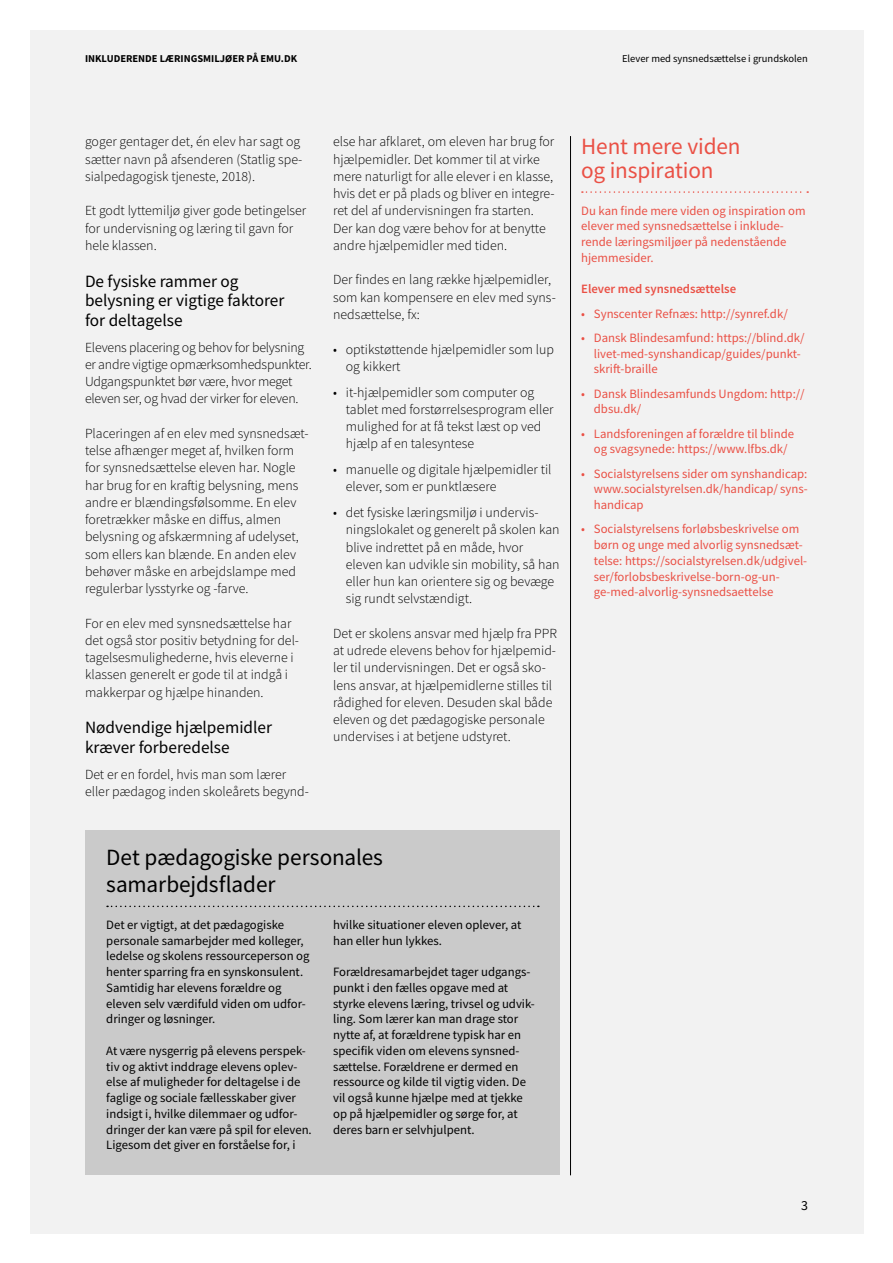
<style>
.page{position:relative;width:893px;height:1263px;background:#fff}
.page>*{position:absolute;margin:0;border:0;box-sizing:border-box;transform-origin:0 0}
.Boks_titel{font:23.25px/27px "Source Sans Pro";letter-spacing:-.005em;color:#000}
.Boks_titel-2{font:23.25px/24px "Source Sans Pro";letter-spacing:-.005em;color:#ea5045}
.t1{font:17.25px/19.5px "Source Sans Pro";color:#000}
.p_Brødtekst{font:300 13.8px/17.2px "Source Sans Pro";color:#000}
.Punktopstilling{font:300 13.8px/17.2px "Source Sans Pro";color:#000}
.t2{font:13.8px "Source Sans Pro";color:#000}
.Boks_tekst{font:12.75px/15.8px "Source Sans Pro";color:#000}
.Boks_punktopstilling{font:12.75px/15.8px "Source Sans Pro";color:#ea5045}
.Boks_tekst-2{font:12.75px/15.8px "Source Sans Pro";color:#ea5045}
.Boks_tekst-3{font:600 12.75px "Source Sans Pro";color:#ea5045}
.t3{font:10.5px "Source Sans Pro";color:#000}
.t4{font:700 10.5px "Source Sans Pro";color:#000}
</style>
<div class="page">
<div style="left:30px;top:30px;width:833px;height:1203px;background:#f2f2f2"></div>
<div style="left:85px;top:830px;width:475px;height:345px;background:#cacaca"></div>
<svg style="left:107px;top:906px;width:432px;height:1px"></svg>
<hr style="left:570px;top:136px;width:1px;height:1039px;background:#000">
<svg style="left:582px;top:191px;width:226px;height:2px"></svg>
<p class="t4" style="left:85px;top:51px;width:214px">INKLUDERENDE LÆRINGSMILJØER PÅ EMU.DK</p>
<p class="t3" style="left:622px;top:51px;width:187px">Elever med synsnedsættelse i grundskolen</p>
<p class="p_Brødtekst" style="left:85px;top:133px;width:219px">goger gentager det, én elev har sagt og sætter navn på afsenderen (Statlig spe&shy;sialpedagogisk tjeneste, 2018).</p>
<p class="p_Brødtekst" style="left:85px;top:202px;width:223px">Et godt lyttemiljø giver gode betingelser for undervisning og læring til gavn for hele klassen.</p>
<h3 class="t1" style="left:85px;top:271px;width:201px">De fysiske rammer og belysning er vigtige faktorer for deltagelse</h3>
<p class="p_Brødtekst" style="left:85px;top:338px;width:228px">Elevens placering og behov for belysning er andre vigtige opmærksomhedspunkter.<br>Udgangspunktet bør være, hvor meget eleven ser, og hvad der virker for eleven.</p>
<p class="p_Brødtekst" style="left:85px;top:425px;width:225px">Placeringen af en elev med synsnedsæt&shy;telse afhænger meget af, hvilken form for synsnedsættelse eleven har. Nogle har brug for en kraftig belysning, mens andre er blændingsfølsomme. En elev foretrækker måske en diffus, almen belysning og afskærmning af udelyset, som ellers kan blænde. En anden elev behøver måske en arbejdslampe med regulerbar lysstyrke og -farve.</p>
<p class="p_Brødtekst" style="left:85px;top:614px;width:216px">For en elev med synsnedsættelse har det også stor positiv betydning for del&shy;tagelsesmulighederne, hvis eleverne i klassen generelt er gode til at indgå i makkerpar og hjælpe hinanden.</p>
<h3 class="t1" style="left:85px;top:718px;width:189px">Nødvendige hjælpemidler kræver forberedelse</h3>
<p class="p_Brødtekst" style="left:85px;top:766px;width:225px">Det er en fordel, hvis man som lærer eller pædagog inden skoleårets begynd-</p>
<p class="p_Brødtekst" style="left:333px;top:133px;width:223px">else har afklaret, om eleven har brug for hjælpemidler. Det kommer til at virke mere naturligt for alle elever i en klasse, hvis det er på plads og bliver en integre&shy;ret del af undervisningen fra starten.<br>Der kan dog være behov for at benytte andre hjælpemidler med tiden.</p>
<p class="p_Brødtekst" style="left:333px;top:271px;width:224px">Der findes en lang række hjælpemidler, som kan kompensere en elev med syns&shy;nedsættelse, fx:</p>
<p class="Punktopstilling" style="left:346px;top:340px;width:210px;text-indent:-13px">• optikstøttende hjælpemidler som lup og kikkert</p>
<p class="Punktopstilling" style="left:346px;top:383px;width:209px;text-indent:-13px">• it-hjælpemidler som computer og tablet med forstørrelsesprogram eller mulighed for at få tekst læst op ved hjælp af en talesyntese</p>
<p class="Punktopstilling" style="left:346px;top:461px;width:207px;text-indent:-13px">• manuelle og digitale hjælpemidler til elever, som er punktlæsere</p>
<p class="p_Brødtekst" style="left:346px;top:504px;width:215px;text-indent:-13px">• det fysiske læringsmiljø i undervis&shy;ningslokalet og generelt på skolen kan blive indrettet på en måde, hvor eleven kan udvikle sin mobility, så han eller hun kan orientere sig og bevæge sig rundt selvstændigt.</p>
<p class="p_Brødtekst" style="left:333px;top:625px;width:225px">Det er skolens ansvar med hjælp fra PPR at udrede elevens behov for hjælpemid&shy;ler til undervisningen. Det er også sko&shy;lens ansvar, at hjælpemidlerne stilles til rådighed for eleven. Desuden skal både eleven og det pædagogiske personale undervises i at betjene udstyret.</p>
<h2 class="Boks_titel" style="left:106px;top:843px;width:278px">Det pædagogiske personales samarbejdsflader</h2>
<p class="Boks_tekst" style="left:106px;top:917px;width:205px">Det er vigtigt, at det pædagogiske personale samarbejder med kolleger, ledelse og skolens ressourceperson og henter sparring fra en synskonsulent.<br>Samtidig har elevens forældre og eleven selv værdifuld viden om udfor&shy;dringer og løsninger.</p>
<p class="Boks_tekst" style="left:106px;top:1043px;width:207px">At være nysgerrig på elevens perspek&shy;tiv og aktivt inddrage elevens oplev&shy;else af muligheder for deltagelse i de faglige og sociale fællesskaber giver indsigt i, hvilke dilemmaer og udfor&shy;dringer der kan være på spil for eleven.<br>Ligesom det giver en forståelse for, i</p>
<p class="Boks_tekst" style="left:333px;top:916px;width:190px">hvilke situationer eleven oplever, at han eller hun lykkes.</p>
<p class="Boks_tekst" style="left:333px;top:964px;width:203px">Forældresamarbejdet tager udgangs&shy;punkt i den fælles opgave med at styrke elevens læring, trivsel og udvik&shy;ling. Som lærer kan man drage stor nytte af, at forældrene typisk har en specifik viden om elevens synsned&shy;sættelse. Forældrene er dermed en ressource og kilde til vigtig viden. De vil også kunne hjælpe med at tjekke op på hjælpemidler og sørge for, at deres barn er selvhjulpent.</p>
<h2 class="Boks_titel-2" style="left:581px;top:134px;width:161px">Hent mere viden og inspiration</h2>
<p class="Boks_tekst-2" style="left:581px;top:202px;width:226px">Du kan finde mere viden og inspiration om elever med synsnedsættelse i inklude&shy;rende læringsmiljøer på nedenstående hjemmesider.</p>
<p class="Boks_tekst-3" style="left:581px;top:281px;width:156px">Elever med synsnedsættelse</p>
<p class="Boks_punktopstilling" style="left:581px;top:305px;width:208px">• Synscenter Refnæs: http://synref.dk/</p>
<p class="Boks_punktopstilling" style="left:594px;top:330px;width:212px;text-indent:-13px">• Dansk Blindesamfund: https://blind.dk/ livet-med-synshandicap/guides/punkt&shy;skrift-braille</p>
<p class="Boks_punktopstilling" style="left:594px;top:385px;width:212px;text-indent:-13px">• Dansk Blindesamfunds Ungdom: http:// dbsu.dk/</p>
<p class="Boks_punktopstilling" style="left:581px;top:425px;width:214px;text-align:center">• Landsforeningen af forældre til blinde og svagsynede: https://www.lfbs.dk/</p>
<p class="Boks_punktopstilling" style="left:594px;top:465px;width:216px;text-align:justify;text-indent:-13px">• Socialstyrelsens sider om synshandicap: www.socialstyrelsen.dk/handicap/ syns&shy;handicap</p>
<p class="Boks_punktopstilling" style="left:594px;top:521px;width:215px;text-indent:-13px">• Socialstyrelsens forløbsbeskrivelse om børn og unge med alvorlig synsnedsæt&shy;telse: https://socialstyrelsen.dk/udgivel&shy;ser/forlobsbeskrivelse-born-og-un&shy;ge-med-alvorlig-synsnedsaettelse</p>
<p class="t2" style="left:801px;top:1196px;width:8px">3</p>
</div>
